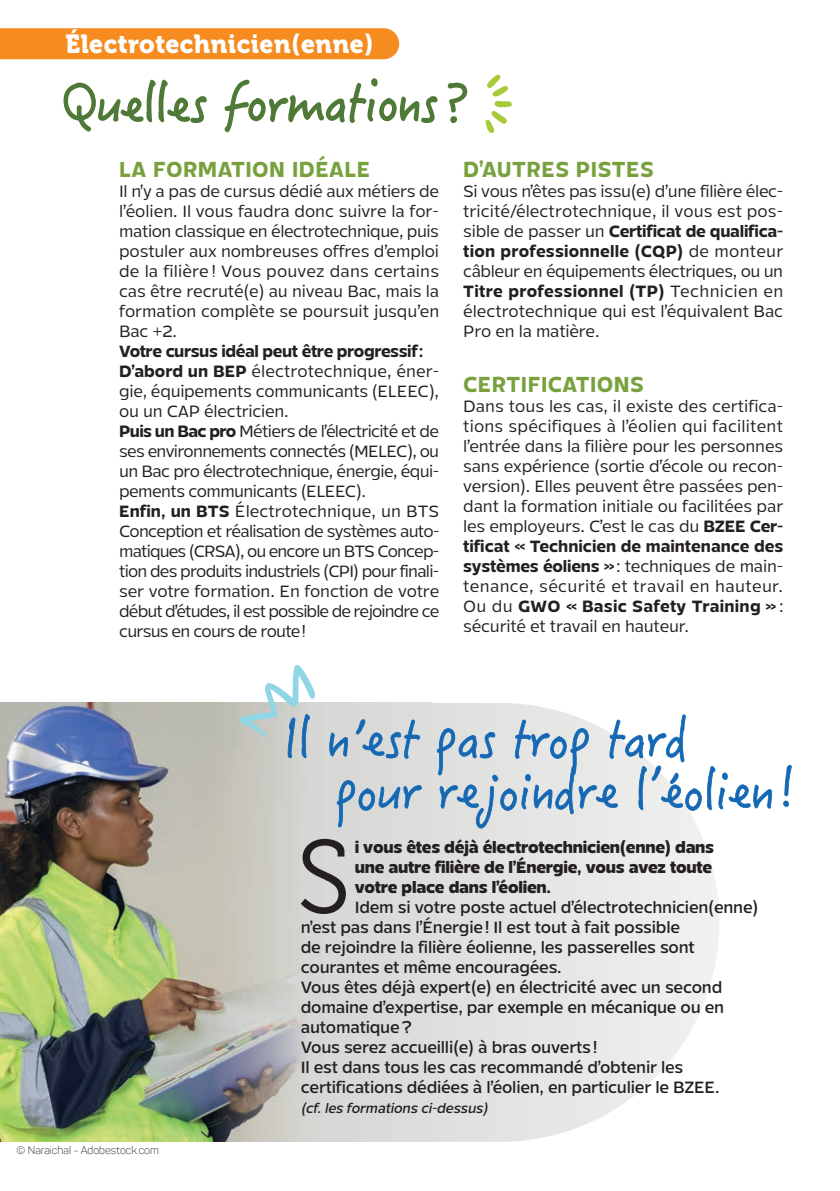
<style>
.page{position:relative;width:840px;height:1191px;background:#fff}
.page>*{position:absolute;margin:0;border:0;box-sizing:border-box;transform-origin:0 0}
.t1{font:103.4px "Museo 300";color:#231f20}
.t2{font:52.2px "Hanzi Pen SC W3";letter-spacing:-.02em;color:#4f7936}
.t3{font:26px "Museo 900";letter-spacing:.02em;color:#fff;scale:.95 1}
.t4{font:700 24px "Mensch";letter-spacing:.02em;color:#78a13e;scale:.95 1}
.t5{font:18px/20px "Mensch";letter-spacing:-.035em;color:#231f20;text-align:justify}
.t6{font:500 18px/20px "Mensch";letter-spacing:-.015em;color:#231f20}
.t7{font:800 18px/20px "Mensch";letter-spacing:-.015em;color:#231f20;text-align:justify}
.t8{font:italic 500 15px "Mensch";color:#231f20}
.t9{font:300 11px "Panton";color:#231f20}
.s1{font-weight:700}
</style>
<div class="page">
<img style="left:0;top:703px;width:647px;height:376px">
<img style="left:0;top:1079px;width:653px;height:62px">
<svg style="left:239px;top:665px;width:532px;height:163px"></svg>
<svg style="left:783px;top:765px;width:8px;height:42px"></svg>
<svg style="left:63px;top:79px;width:144px;height:53px"></svg>
<svg style="left:224px;top:78px;width:214px;height:55px"></svg>
<svg style="left:447px;top:82px;width:20px;height:41px"></svg>
<svg style="left:485px;top:75px;width:26px;height:58px"></svg>
<div style="left:0;top:28px;width:399px;height:31px;background:#f68b1f"></div>
<h3 class="t3" style="left:65px;top:29px;width:326px">Électrotechnicien(enne)</h3>
<h2 class="t2" style="left:62px;top:69px;width:409px">Quelles formations ?</h2>
<h3 class="t4" style="left:119px;top:158px;width:266px">LA FORMATION IDÉALE</h3>
<p class="t5" style="left:119px;top:182px;width:321px">Il n’y a pas de cursus dédié aux métiers de l’éolien. Il vous faudra donc suivre la for&shy;mation classique en électrotechnique, puis postuler aux nombreuses offres d’emploi de la filière ! Vous pouvez dans certains cas être recruté(e) au niveau Bac, mais la formation complète se poursuit jusqu’en Bac +2.</p>
<p class="t5" style="left:119px;top:342px;width:321px;text-align:left"><span class="s1">Votre cursus idéal peut être progressif :<br>D’abord un BEP</span> électrotechnique, éner&shy;gie, équipements communicants (ELEEC), ou un CAP électricien.<br><span class="s1">Puis un Bac pro</span> Métiers de l’électricité et de ses environnements connectés (MELEC), ou un Bac pro électrotechnique, énergie, équi&shy;pements communicants (ELEEC).<br><span class="s1">Enfin, un BTS</span> Électrotechnique, un BTS Conception et réalisation de systèmes auto&shy;matiques (CRSA), ou encore un BTS Concep&shy;tion des produits industriels (CPI) pour finali&shy;ser votre formation. En fonction de votre début d’études, il est possible de rejoindre ce cursus en cours de route !</p>
<h3 class="t4" style="left:463px;top:158px;width:202px">D’AUTRES PISTES</h3>
<p class="t5" style="left:463px;top:182px;width:321px">Si vous n’êtes pas issu(e) d’une filière élec&shy;tricité/électrotechnique, il vous est pos&shy;sible de passer un <span class="s1">Certificat de qualifica&shy;tion professionnelle (CQP)</span> de monteur câbleur en équipements électriques, ou un <span class="s1">Titre professionnel (TP)</span> Technicien en électrotechnique qui est l’équivalent Bac Pro en la matière.</p>
<h3 class="t4" style="left:463px;top:374px;width:192px">CERTIFICATIONS</h3>
<p class="t5" style="left:463px;top:397px;width:321px">Dans tous les cas, il existe des certifica&shy;tions spécifiques à l’éolien qui facilitent l’entrée dans la filière pour les personnes sans expérience (sortie d’école ou recon&shy;version). Elles peuvent être passées pen&shy;dant la formation initiale ou facilitées par les employeurs. C’est le cas du <span class="s1">BZEE Cer&shy;tificat « Technicien de maintenance des systèmes éoliens »</span> : techniques de main&shy;tenance, sécurité et travail en hauteur.<br>Ou du <span class="s1">GWO « Basic Safety Training »</span> : sécurité et travail en hauteur.</p>
<p class="t9" style="left:16px;top:1143px;width:144px">© Naraichal - Adobestock.com</p>
<h1 class="t1" style="left:297px;top:821px;width:55px">S</h1>
<p class="t7" style="left:354px;top:838px;width:361px">i vous êtes déjà électrotechnicien(enne) dans une autre filière de l’Énergie, vous avez toute votre place dans l’éolien.</p>
<p class="t6" style="left:300px;top:898px;width:459px;text-indent:54px">Idem si votre poste actuel d’électrotechnicien(enne) n’est pas dans l’Énergie ! Il est tout à fait possible<br>de rejoindre la filière éolienne, les passerelles sont courantes et même encouragées.<br>Vous êtes déjà expert(e) en électricité avec un second domaine d’expertise, par exemple en mécanique ou en automatique ?<br>Vous serez accueilli(e) à bras ouverts !<br>Il est dans tous les cas recommandé d’obtenir les certifications dédiées à l’éolien, en particulier le BZEE.</p>
<p class="t8" style="left:300px;top:1101px;width:191px">(cf.les formations ci-dessus)</p>
</div>
